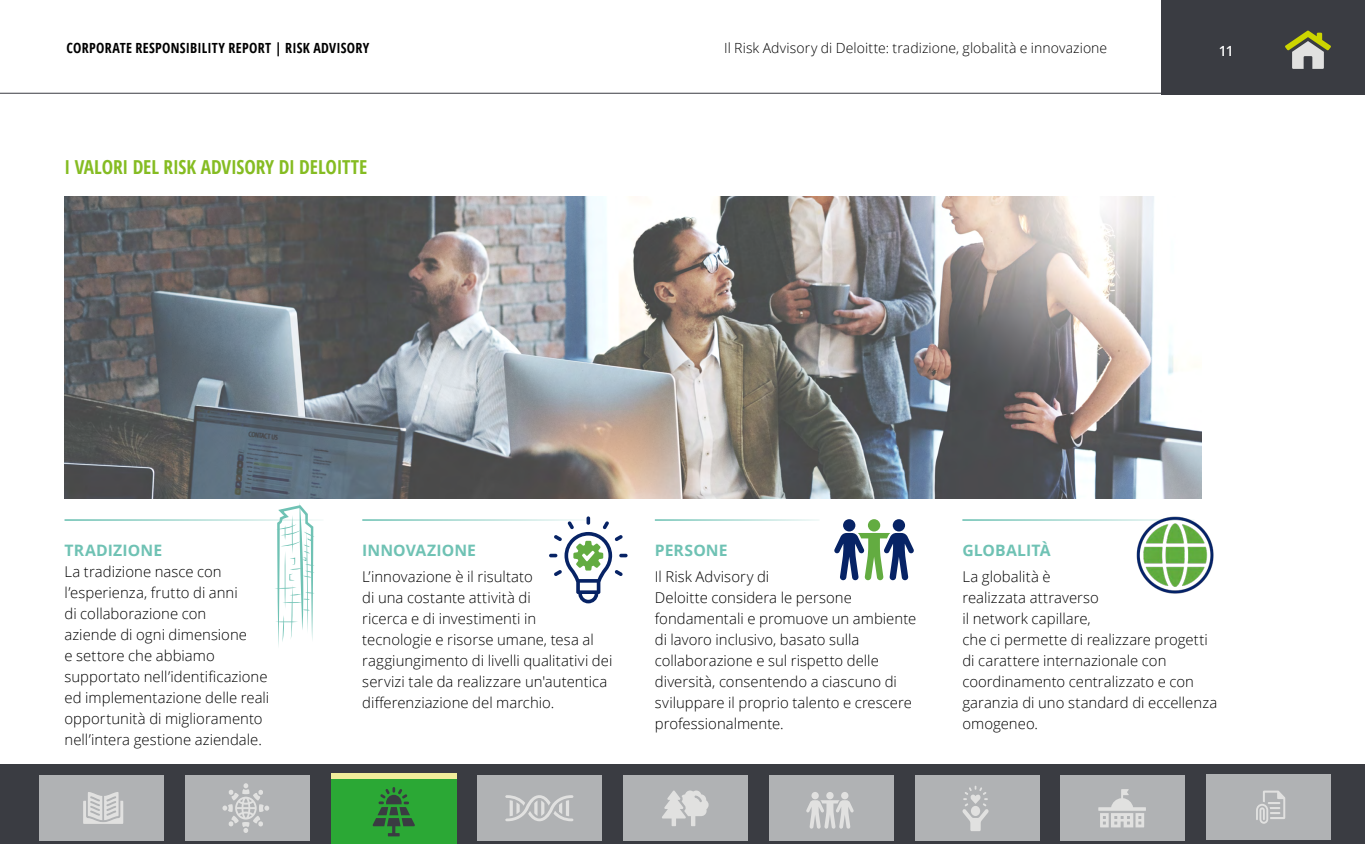
<style>
.page{position:relative;width:1365px;height:844px;background:#fff}
.page>*{position:absolute;margin:0;border:0;box-sizing:border-box;transform-origin:0 0}
.t1{font:700 condensed 19.25px "Open Sans";letter-spacing:-.01em;color:#85bc22}
.t2{font:700 15.75px "Open Sans";letter-spacing:.005em;color:#6fc2b4}
.t3{font:300 14.88px/21px "Open Sans";letter-spacing:.005em;color:#000}
.t4{font:300 14px "Open Sans";letter-spacing:.005em;color:#000}
.t5{font:700 condensed 14px "Open Sans";letter-spacing:.02em;color:#000}
.t6{font:600 14px "Open Sans";color:#fff}
</style>
<div class="page">
<div style="left:0;top:764px;width:1364px;height:79px;background:#3a3c42"></div>
<div style="left:914px;top:775px;width:124px;height:65px;background:#b0b2b4"></div>
<svg style="left:962px;top:785px;width:26px;height:45px"></svg>
<div style="left:970px;top:805px;width:10px;height:10px;background:#e1e1e0;border-radius:50%"></div>
<div style="left:769px;top:775px;width:124px;height:65px;background:#b0b2b4"></div>
<div style="left:826px;top:791px;width:7px;height:8px;background:#e1e1e0;border-radius:50%"></div>
<div style="left:841px;top:791px;width:7px;height:8px;background:#e1e1e0;border-radius:50%"></div>
<svg style="left:806px;top:800px;width:47px;height:28px"></svg>
<div style="left:811px;top:791px;width:7px;height:8px;background:#e1e1e0;border-radius:50%"></div>
<div style="left:1206px;top:774px;width:124px;height:65px;background:#b0b2b4"></div>
<svg style="left:1256px;top:790px;width:28px;height:33px"></svg>
<div style="left:185px;top:775px;width:124px;height:65px;background:#b0b2b4"></div>
<svg style="left:222px;top:783px;width:47px;height:49px"></svg>
<div style="left:477px;top:775px;width:124px;height:65px;background:#b0b2b4"></div>
<svg style="left:505px;top:795px;width:68px;height:26px"></svg>
<div style="left:623px;top:775px;width:124px;height:65px;background:#b0b2b4"></div>
<svg style="left:662px;top:790px;width:46px;height:36px"></svg>
<div style="left:1060px;top:775px;width:124px;height:65px;background:#b0b2b4"></div>
<svg style="left:1098px;top:789px;width:47px;height:38px"></svg>
<div style="left:39px;top:775px;width:124px;height:65px;background:#b0b2b4"></div>
<svg style="left:83px;top:792px;width:40px;height:31px"></svg>
<div style="left:1161px;top:0;width:203px;height:94px;background:#3a3c42"></div>
<svg style="left:1285px;top:30px;width:45px;height:39px"></svg>
<hr style="left:0;top:93px;width:1161px;height:1px;background:#3a3c42">
<div style="left:331px;top:772px;width:126px;height:71px;background:#f1ee9b"></div>
<div style="left:331px;top:779px;width:126px;height:64px;background:#2ba835"></div>
<svg style="left:372px;top:787px;width:43px;height:49px"></svg>
<hr style="left:64px;top:519px;width:259px;height:2px;background:#6fc2b4">
<hr style="left:362px;top:519px;width:224px;height:2px;background:#6fc2b4">
<hr style="left:962px;top:519px;width:232px;height:2px;background:#6fc2b4">
<hr style="left:654px;top:519px;width:165px;height:2px;background:#6fc2b4">
<img style="left:64px;top:196px;width:1136px;height:303px">
<svg style="left:274px;top:503px;width:40px;height:144px"></svg>
<img style="left:1126px;top:516px;width:88px;height:78px">
<div style="left:867px;top:519px;width:13px;height:12px;background:#63ac41;border-radius:50%"></div>
<div style="left:892px;top:519px;width:13px;height:12px;background:#072365;border-radius:50%"></div>
<svg style="left:834px;top:533px;width:80px;height:47px"></svg>
<div style="left:843px;top:519px;width:12px;height:12px;background:#072365;border-radius:50%"></div>
<svg style="left:549px;top:516px;width:78px;height:87px"></svg>
<p class="t5" style="left:67px;top:38px;width:304px">CORPORATE RESPONSIBILITY REPORT | RISK ADVISORY</p>
<p class="t4" style="left:724px;top:38px;width:384px">Il Risk Advisory di Deloitte: tradizione, globalità e innovazione</p>
<p class="t6" style="left:1218px;top:41px;width:17px">11</p>
<p class="t1" style="left:64px;top:153px;width:304px">I VALORI DEL RISK ADVISORY DI DELOITTE</p>
<p class="t2" style="left:64px;top:539px;width:99px">TRADIZIONE</p>
<p class="t3" style="left:64px;top:561px;width:206px">La tradizione nasce con l’esperienza, frutto di anni<br>di collaborazione con<br>aziende di ogni dimensione<br>e settore che abbiamo supportato nell’identificazione ed implementazione delle reali opportunità di miglioramento nell’intera gestione aziendale.</p>
<p class="t2" style="left:362px;top:539px;width:115px">INNOVAZIONE</p>
<p class="t3" style="left:362px;top:566px;width:251px">L’innovazione è il risultato<br>di una costante attività di<br>ricerca e di investimenti in<br>tecnologie e risorse umane, tesa al raggiungimento di livelli qualitativi dei servizi tale da realizzare un'autentica differenziazione del marchio.</p>
<p class="t2" style="left:654px;top:539px;width:74px">PERSONE</p>
<p class="t3" style="left:654px;top:566px;width:263px">Il Risk Advisory di<br>Deloitte considera le persone fondamentali e promuove un ambiente di lavoro inclusivo, basato sulla collaborazione e sul rispetto delle diversità, consentendo a ciascuno di sviluppare il proprio talento e crescere professionalmente.</p>
<p class="t2" style="left:962px;top:539px;width:90px">GLOBALITÀ</p>
<p class="t3" style="left:962px;top:566px;width:256px">La globalità è<br>realizzata attraverso<br>il network capillare,<br>che ci permette di realizzare progetti di carattere internazionale con coordinamento centralizzato e con garanzia di uno standard di eccellenza omogeneo.</p>
</div>
